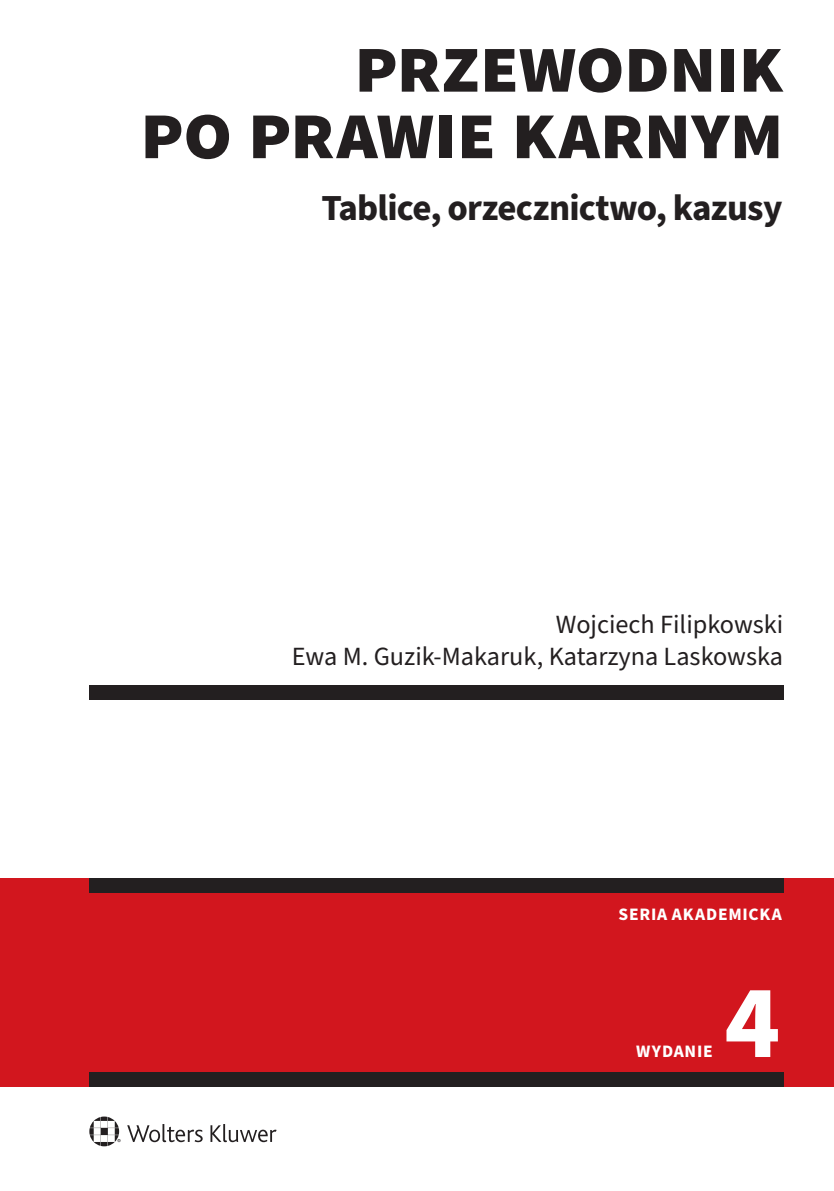
<style>
.page{position:relative;width:834px;height:1191px;background:#fff}
.page>*{position:absolute;margin:0;border:0;box-sizing:border-box;transform-origin:0 0}
.t1{font:700 105px "Source Sans Pro";color:#fff}
.t2{font:700 80.5px/66.5px "Source Sans Pro";letter-spacing:-.025em;color:#231f20;text-align:right}
.t3{font:700 36.75px "Source Sans Pro";letter-spacing:-.025em;color:#231f20}
.t4{font:26.25px/31.5px "Source Sans Pro";color:#231f20;text-align:right}
.t5{font:700 17.5px "Source Sans Pro";letter-spacing:.04em;color:#fff}
</style>
<div class="page">
<svg style="left:89px;top:1116px;width:187px;height:30px"></svg>
<div style="left:0;top:878px;width:833px;height:208px;background:#d2161e"></div>
<div style="left:89px;top:685px;width:695px;height:14px;background:#231f20"></div>
<div style="left:89px;top:878px;width:695px;height:15px;background:#231f20"></div>
<div style="left:89px;top:1071px;width:695px;height:15px;background:#231f20"></div>
<h2 class="t2" style="left:139px;top:34px;width:646px">Przewodnik<br>Po Prawie karnym</h2>
<h3 class="t3" style="left:321px;top:183px;width:462px">Tablice, orzecznictwo, kazusy</h3>
<p class="t4" style="left:292px;top:610px;width:493px">Wojciech Filipkowski<br>Ewa M. Guzik-Makaruk, Katarzyna Laskowska</p>
<p class="t5" style="left:618px;top:901px;width:165px">SERIA AKADEMICKA</p>
<p class="t5" style="left:636px;top:1039px;width:78px">WYDANIE</p>
<h1 class="t1" style="left:722px;top:950px;width:61px">4</h1>
</div>
